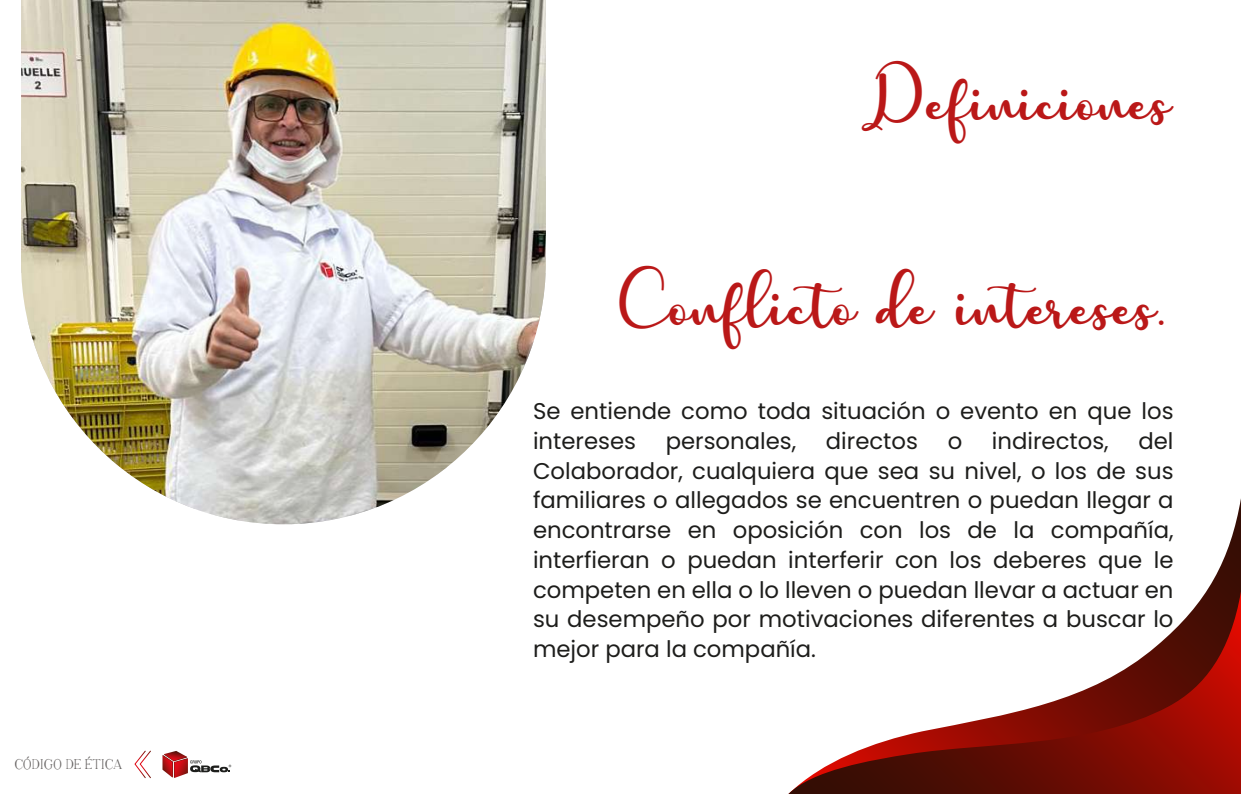
<style>
.page{position:relative;width:1241px;height:794px;background:#fff}
.page>*{position:absolute;margin:0;border:0;box-sizing:border-box;transform-origin:0 0}
.t1{font:48.56px "charlotte";color:#ba1818}
.t2{font:47.34px "charlotte";color:#ba1818}
.t3{font:22.75px/29.8px "Poppins";color:#1d1d1b}
.t4{font:14.96px "Adega Serif";color:#666362}
</style>
<div class="page">
<svg style="left:1206px;top:504px;width:34px;height:87px"></svg>
<svg style="left:788px;top:591px;width:452px;height:203px"></svg>
<img style="left:21px;top:0;width:525px;height:524px">
<svg style="left:134px;top:750px;width:17px;height:28px"></svg>
<svg style="left:162px;top:751px;width:69px;height:27px"></svg>
<p class="t4" style="left:14px;top:754px;width:109px">CÓDIGO DE ÉTICA</p>
<h2 class="t2" style="left:867px;top:76px;width:306px">Definiciones</h2>
<h1 class="t1" style="left:620px;top:279px;width:547px">Conflicto de intereses.</h1>
<p class="t3" style="left:533px;top:396px;width:642px">Se entiende como toda situación o evento en que los intereses</p>
<p class="t3" style="left:665px;top:426px;width:132px">personales,</p>
<p class="t3" style="left:825px;top:426px;width:94px">directos</p>
<p class="t3" style="left:947px;top:426px;width:16px">o</p>
<p class="t3" style="left:991px;top:426px;width:118px">indirectos,</p>
<p class="t3" style="left:533px;top:426px;width:642px;text-align:justify;text-indent:605px">del Colaborador, cualquiera que sea su nivel, o los de sus familiares o allegados se encuentren o puedan llegar a encontrarse en oposición con los de la compañía, interfieran o puedan interferir con los deberes que le competen en ella o lo lleven o puedan llevar a actuar en su desempeño por motivaciones diferentes a buscar lo mejor para la compañía.</p>
</div>
